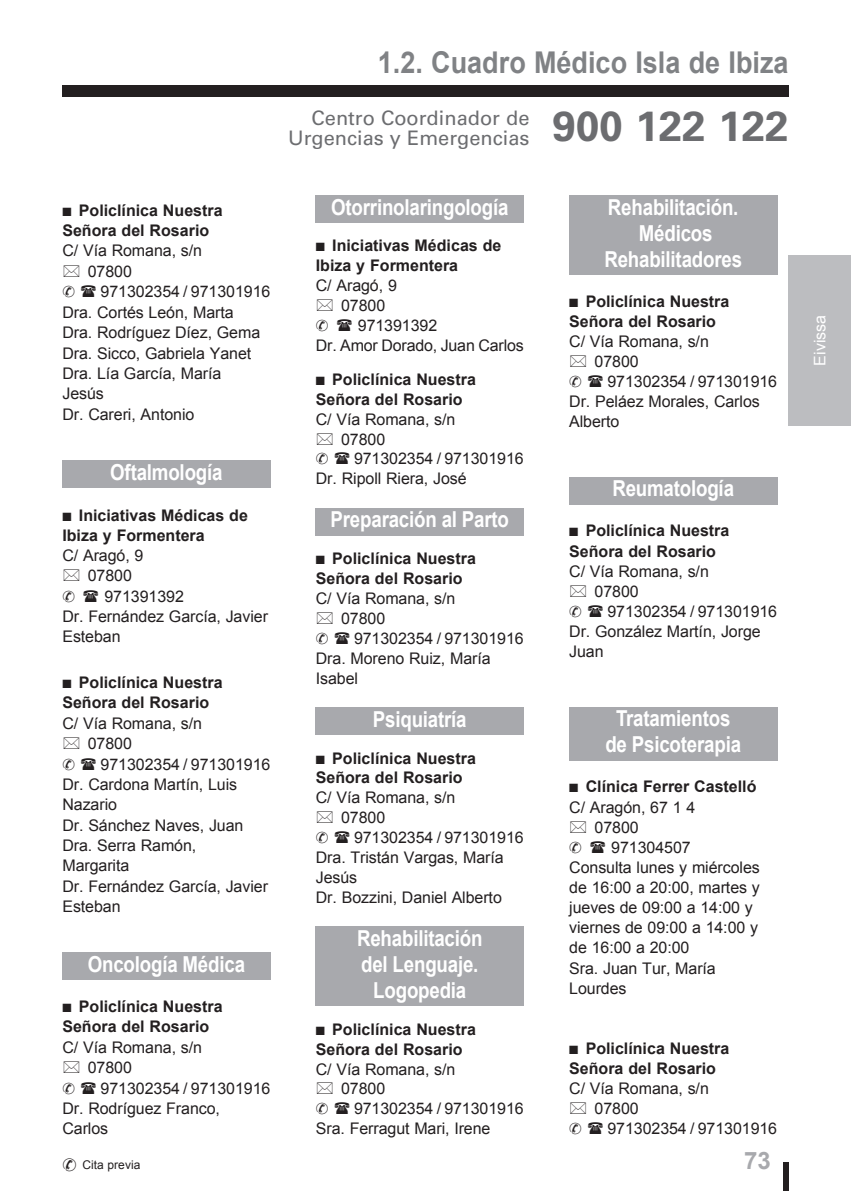
<style>
.page{position:relative;width:851px;height:1191px;background:#fff}
.page>*{position:absolute;margin:0;border:0;box-sizing:border-box;transform-origin:0 0}
.t1{font:700 30px "Arial";color:#808285;scale:.9 1}
.t2{font:700 24px "Arial";color:#a8a9ad}
.t3{font:700 22px/26px "Arial";letter-spacing:-.01em;color:#fff;text-align:center;scale:.85 1}
.t4{font:20px/20px "Univers LT Std";color:#6c6d70}
.t5{font:16px/20.2px "Arial";letter-spacing:-.005em;color:#231f20}
.t6{font:700 16px/20px "Arial";color:#231f20}
.t7{font:16px "Arial";color:#fff}
.t8{font:12px "Arial";color:#231f20}
</style>
<div class="page">
<div style="left:782px;top:1162px;width:6px;height:29px;background:#231f20"></div>
<div style="left:62px;top:85px;width:726px;height:11px;background:#231f20"></div>
<div style="left:788px;top:255px;width:62px;height:170px;background:#bcbdc0"></div>
<div style="left:62px;top:461px;width:208px;height:27px;background:#a8a9ad"></div>
<div style="left:62px;top:952px;width:208px;height:28px;background:#a8a9ad"></div>
<div style="left:316px;top:195px;width:207px;height:27px;background:#a8a9ad"></div>
<div style="left:316px;top:508px;width:207px;height:27px;background:#a8a9ad"></div>
<div style="left:316px;top:707px;width:207px;height:28px;background:#a8a9ad"></div>
<div style="left:316px;top:926px;width:207px;height:80px;background:#a8a9ad"></div>
<div style="left:569px;top:195px;width:208px;height:79px;background:#a8a9ad"></div>
<div style="left:569px;top:477px;width:208px;height:27px;background:#a8a9ad"></div>
<div style="left:569px;top:707px;width:208px;height:53px;background:#a8a9ad"></div>
<p class="t6" style="left:62px;top:201px;width:162px">■ Policlínica Nuestra<br>Señora del Rosario</p>
<p class="t5" style="left:88px;top:241px;width:116px;text-indent:-25px">C/ Vía Romana, s/n<br>07800</p>
<p class="t5" style="left:62px;top:282px;width:209px;text-indent:38px">971302354 / 971301916<br>Dra. Cortés León, Marta<br>Dra. Rodríguez Díez, Gema<br>Dra. Sicco, Gabriela Yanet<br>Dra. Lía García, María<br>Jesús<br>Dr. Careri, Antonio</p>
<h3 class="t3" style="left:110px;top:460px;width:134px">Oftalmología</h3>
<p class="t6" style="left:62px;top:505px;width:187px">■ Iniciativas Médicas de<br>Ibiza y Formentera</p>
<p class="t5" style="left:88px;top:545px;width:57px;text-indent:-25px">C/ Aragó, 9<br>07800</p>
<p class="t5" style="left:62px;top:586px;width:207px;text-indent:42px">971391392<br>Dr. Fernández García, Javier<br>Esteban</p>
<p class="t6" style="left:62px;top:673px;width:162px">■ Policlínica Nuestra<br>Señora del Rosario</p>
<p class="t5" style="left:88px;top:713px;width:116px;text-indent:-25px">C/ Vía Romana, s/n<br>07800</p>
<p class="t5" style="left:62px;top:754px;width:209px;text-indent:38px">971302354 / 971301916<br>Dr. Cardona Martín, Luis<br>Nazario<br>Dr. Sánchez Naves, Juan<br>Dra. Serra Ramón,<br>Margarita<br>Dr. Fernández García, Javier<br>Esteban</p>
<h3 class="t3" style="left:88px;top:952px;width:186px">Oncología Médica</h3>
<p class="t6" style="left:62px;top:997px;width:162px">■ Policlínica Nuestra<br>Señora del Rosario</p>
<p class="t5" style="left:88px;top:1037px;width:116px;text-indent:-25px">C/ Vía Romana, s/n<br>07800</p>
<p class="t5" style="left:62px;top:1078px;width:209px;text-indent:38px">971302354 / 971301916<br>Dr. Rodríguez Franco,<br>Carlos</p>
<h1 class="t1" style="left:378px;top:43px;width:458px">1.2. Cuadro Médico Isla de Ibiza</h1>
<p class="t4" style="left:288px;top:109px;width:502px;text-indent:23px">Centro Coordinador de<br>Urgencias y Emergencias <sup>900</sup> <sup>122</sup> <sup>122</sup></p>
<h3 class="t3" style="left:331px;top:194px;width:210px">Otorrinolaringología</h3>
<p class="t6" style="left:316px;top:236px;width:187px">■ Iniciativas Médicas de<br>Ibiza y Formentera</p>
<p class="t5" style="left:341px;top:276px;width:57px;text-indent:-25px">C/ Aragó, 9<br>07800</p>
<p class="t5" style="left:316px;top:315px;width:209px;text-indent:42px">971391392<br>Dr. Amor Dorado, Juan Carlos</p>
<p class="t6" style="left:316px;top:370px;width:162px">■ Policlínica Nuestra<br>Señora del Rosario</p>
<p class="t5" style="left:341px;top:409px;width:116px;text-indent:-25px">C/ Vía Romana, s/n<br>07800</p>
<p class="t5" style="left:316px;top:449px;width:209px;text-indent:38px">971302354 / 971301916<br>Dr. Ripoll Riera, José</p>
<h3 class="t3" style="left:330px;top:507px;width:211px">Preparación al Parto</h3>
<p class="t6" style="left:316px;top:549px;width:162px">■ Policlínica Nuestra<br>Señora del Rosario</p>
<p class="t5" style="left:341px;top:589px;width:116px;text-indent:-25px">C/ Vía Romana, s/n<br>07800</p>
<p class="t5" style="left:316px;top:628px;width:209px;text-indent:38px">971302354 / 971301916<br>Dra. Moreno Ruiz, María<br>Isabel</p>
<h3 class="t3" style="left:373px;top:707px;width:112px">Psiquiatría</h3>
<p class="t6" style="left:316px;top:748px;width:162px">■ Policlínica Nuestra<br>Señora del Rosario</p>
<p class="t5" style="left:341px;top:788px;width:116px;text-indent:-25px">C/ Vía Romana, s/n<br>07800</p>
<p class="t5" style="left:316px;top:827px;width:209px;text-indent:38px">971302354 / 971301916<br>Dra. Tristán Vargas, María<br>Jesús<br>Dr. Bozzini, Daniel Alberto</p>
<h3 class="t3" style="left:357px;top:926px;width:149px">Rehabilitación del Lenguaje.<br>Logopedia</h3>
<p class="t6" style="left:316px;top:1020px;width:162px">■ Policlínica Nuestra<br>Señora del Rosario</p>
<p class="t5" style="left:341px;top:1059px;width:116px;text-indent:-25px">C/ Vía Romana, s/n<br>07800</p>
<p class="t5" style="left:316px;top:1099px;width:209px;text-indent:38px">971302354 / 971301916<br>Sra. Ferragut Mari, Irene</p>
<h3 class="t3" style="left:604px;top:194px;width:163px">Rehabilitación.<br>Médicos<br>Rehabilitadores</h3>
<p class="t6" style="left:569px;top:291px;width:162px">■ Policlínica Nuestra<br>Señora del Rosario</p>
<p class="t5" style="left:594px;top:331px;width:116px;text-indent:-25px">C/ Vía Romana, s/n<br>07800</p>
<p class="t5" style="left:569px;top:372px;width:209px;text-indent:38px">971302354 / 971301916<br>Dr. Peláez Morales, Carlos<br>Alberto</p>
<h3 class="t3" style="left:612px;top:476px;width:145px">Reumatología</h3>
<p class="t6" style="left:569px;top:521px;width:162px">■ Policlínica Nuestra<br>Señora del Rosario</p>
<p class="t5" style="left:594px;top:561px;width:116px;text-indent:-25px">C/ Vía Romana, s/n<br>07800</p>
<p class="t5" style="left:569px;top:601px;width:209px;text-indent:38px">971302354 / 971301916<br>Dr. González Martín, Jorge<br>Juan</p>
<h3 class="t3" style="left:605px;top:706px;width:161px">Tratamientos de Psicoterapia</h3>
<p class="t6" style="left:569px;top:777px;width:189px">■ Clínica Ferrer Castelló</p>
<p class="t5" style="left:569px;top:797px;width:127px">C/ Aragón, 67 1 4</p>
<p class="t5" style="left:594px;top:817px;width:46px">07800</p>
<p class="t5" style="left:569px;top:837px;width:192px;text-indent:42px">971304507<br>Consulta lunes y miércoles de 16:00 a 20:00, martes y jueves de 09:00 a 14:00 y viernes de 09:00 a 14:00 y de 16:00 a 20:00<br>Sra. Juan Tur, María<br>Lourdes</p>
<p class="t6" style="left:569px;top:1038px;width:162px">■ Policlínica Nuestra<br>Señora del Rosario</p>
<p class="t5" style="left:594px;top:1078px;width:116px;text-indent:-25px">C/ Vía Romana, s/n<br>07800</p>
<p class="t5" style="left:607px;top:1118px;width:171px">971302354 / 971301916</p>
<p class="t8" style="left:62px;top:1156px;width:79px">✆ Cita previa</p>
<h2 class="t2" style="left:744px;top:1144px;width:28px">73</h2>
<p class="t7" style="left:809px;top:365px;width:52px;rotate:-90deg">Eivissa</p>
</div>
